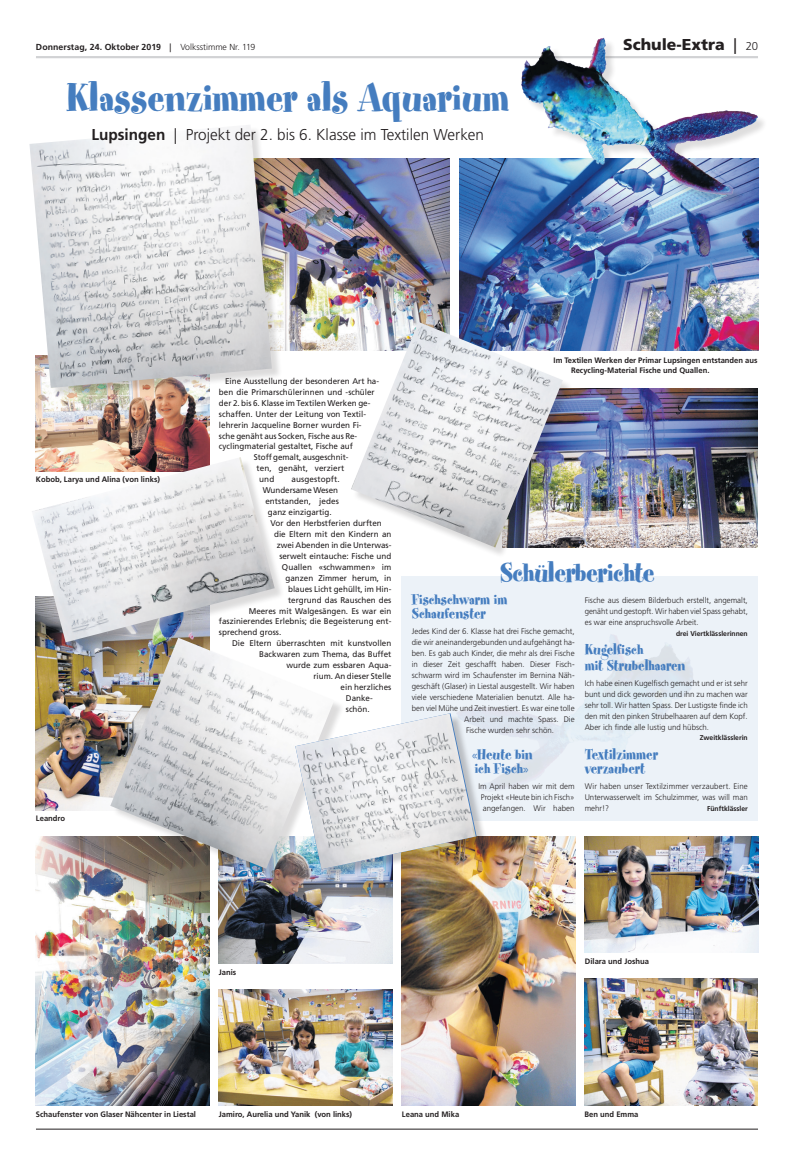
<style>
.page{position:relative;width:794px;height:1166px;background:#fff}
.page>*{position:absolute;margin:0;border:0;box-sizing:border-box;transform-origin:0 0}
.t1{font:44.62px "Spumoni LP";color:#457dbf}
.t2{font:30.62px "Spumoni LP";letter-spacing:-.015em;color:#457dbf}
.t3{font:16.62px/14px "Spumoni LP";color:#457dbf}
.t4{font:300 15.75px "Frutiger LT Std";color:#231f20}
.t5{font:900 15.75px "Frutiger LT Std";color:#231f20}
.t6{font:700 8.75px "Frutiger LT Std";letter-spacing:.005em;color:#231f20}
.t7{font:8.31px "Frutiger LT Std";color:#231f20}
.t8{font:8.31px "Frutiger LT Std";color:#231f20;scale:.96 1}
.t9{font:300 8.05px/10.9px "Frutiger LT Std";color:#231f20;text-align:justify}
.t10{font:700 7.88px/9.6px "Frutiger LT Std";color:#231f20}
.t11{font:700 7px "Frutiger LT Std";color:#231f20}
.s1{font-weight:400}
.s2{font-weight:300}
.s3{font-weight:300;font-size:11.38px}
.s4{font-weight:700}
</style>
<div class="page">
<svg style="left:402px;top:576px;width:356px;height:245px;background:#eaf0f6"></svg>
<hr style="left:36px;top:1129px;width:722px;height:1px;background:#231f20">
<hr style="left:36px;top:56px;width:722px;height:2px;background:#d1d2d4">
<img style="left:36px;top:837px;width:173px;height:269px">
<img style="left:584px;top:979px;width:174px;height:127px">
<img style="left:36px;top:399px;width:173px;height:58px">
<img style="left:219px;top:879px;width:173px;height:84px">
<img style="left:36px;top:653px;width:74px;height:157px">
<img style="left:585px;top:837px;width:173px;height:115px">
<img style="left:573px;top:388px;width:185px;height:160px">
<img style="left:402px;top:837px;width:173px;height:269px">
<img style="left:459px;top:159px;width:299px;height:192px">
<img style="left:219px;top:990px;width:173px;height:116px">
<img style="left:283px;top:159px;width:166px;height:192px">
<div style="left:522px;top:39px;width:246px;height:167px;background:#231f20;opacity:.15"></div>
<img style="left:521px;top:37px;width:237px;height:158px">
<div style="left:112px;top:639px;width:233px;height:240px;background:#231f20;opacity:.16"></div>
<img style="left:110px;top:639px;width:224px;height:230px">
<div style="left:31px;top:126px;width:252px;height:273px;background:#231f20;opacity:.16"></div>
<img style="left:29px;top:125px;width:243px;height:263px">
<div style="left:33px;top:459px;width:252px;height:194px;background:#231f20;opacity:.16"></div>
<img style="left:32px;top:457px;width:243px;height:185px">
<div style="left:352px;top:323px;width:221px;height:235px;background:#231f20;opacity:.16"></div>
<img style="left:351px;top:322px;width:212px;height:225px">
<div style="left:297px;top:715px;width:190px;height:165px;background:#231f20;opacity:.25"></div>
<img style="left:295px;top:713px;width:181px;height:156px">
<p class="t6" style="left:36px;top:41px;width:221px">Donnerstag, 24. Oktober 2019 <span class="s1">|</span> <span class="s2">Volksstimme Nr. 119</span></p>
<h3 class="t5" style="left:623px;top:35px;width:136px">Schule-Extra <span class="s1">|</span> <span class="s3">20</span></h3>
<h1 class="t1" style="left:66px;top:75px;width:444px">Klassenzimmer als Aquarium</h1>
<h3 class="t4" style="left:91px;top:125px;width:394px"><span class="s4">Lupsingen</span> | Projekt der 2. bis 6. Klasse im Textilen Werken</h3>
<p class="t10" style="left:571px;top:356px;width:188px;text-indent:-18px">Im Textilen Werken der Primar Lupsingen entstanden aus<br>Recycling-Material Fische und Quallen.</p>
<p class="t10" style="left:36px;top:475px;width:125px">Kobob, Larya und Alina (von links)</p>
<p class="t10" style="left:36px;top:814px;width:31px">Leandro</p>
<p class="t7" style="left:225px;top:376px;width:156px">Eine Ausstellung der besonderen Art ha-</p>
<p class="t7" style="left:219px;top:387px;width:157px">ben die Primarschülerinnen und -schüler</p>
<p class="t7" style="left:219px;top:398px;width:153px">der 2. bis 6. Klasse im Textilen Werken ge-</p>
<p class="t7" style="left:219px;top:409px;width:149px">schaffen. Unter der Leitung von Textil-</p>
<p class="t7" style="left:219px;top:420px;width:144px">lehrerin Jacqueline Borner wurden Fi-</p>
<p class="t8" style="left:219px;top:431px;width:146px">sche genäht aus Socken, Fische aus Re-</p>
<p class="t7" style="left:219px;top:442px;width:135px">cyclingmaterial gestaltet, Fische auf</p>
<p class="t8" style="left:254px;top:453px;width:100px">Stoff gemalt, ausgeschnit-</p>
<p class="t7" style="left:257px;top:463px;width:89px">ten, genäht, verziert</p>
<p class="t7" style="left:259px;top:474px;width:17px">und</p>
<p class="t7" style="left:291px;top:474px;width:50px">ausgestopft.</p>
<p class="t8" style="left:263px;top:485px;width:80px">Wundersame Wesen</p>
<p class="t7" style="left:265px;top:496px;width:75px">entstanden, jedes</p>
<p class="t7" style="left:268px;top:507px;width:65px">ganz einzigartig.</p>
<p class="t7" style="left:271px;top:518px;width:113px">Vor den Herbstferien durften</p>
<p class="t7" style="left:274px;top:529px;width:119px">die Eltern mit den Kindern an</p>
<p class="t7" style="left:277px;top:540px;width:116px">zwei Abenden in die Unterwas-</p>
<p class="t7" style="left:279px;top:551px;width:113px">serwelt eintauche: Fische und</p>
<p class="t7" style="left:282px;top:562px;width:111px">Quallen «schwammen» im</p>
<p class="t7" style="left:285px;top:573px;width:107px">ganzen Zimmer herum, in</p>
<p class="t7" style="left:288px;top:584px;width:105px">blaues Licht gehüllt, im Hin-</p>
<p class="t7" style="left:288px;top:595px;width:105px">tergrund das Rauschen des</p>
<p class="t7" style="left:249px;top:606px;width:144px">Meeres mit Walgesängen. Es war ein</p>
<p class="t7" style="left:219px;top:617px;width:174px">faszinierendes Erlebnis; die Begeisterung ent-</p>
<p class="t7" style="left:219px;top:628px;width:64px">sprechend gross.</p>
<p class="t7" style="left:232px;top:638px;width:161px">Die Eltern überraschten mit kunstvollen</p>
<p class="t7" style="left:259px;top:649px;width:134px">Backwaren zum Thema, das Buffet</p>
<p class="t7" style="left:286px;top:660px;width:106px">wurde zum essbaren Aqua-</p>
<p class="t7" style="left:313px;top:671px;width:79px">rium. An dieser Stelle</p>
<p class="t7" style="left:341px;top:682px;width:52px">ein herzliches</p>
<p class="t7" style="left:346px;top:693px;width:28px">Danke-</p>
<p class="t7" style="left:346px;top:704px;width:25px">schön.</p>
<h2 class="t2" style="left:500px;top:557px;width:156px">Schülerberichte</h2>
<h3 class="t3" style="left:412px;top:594px;width:97px">Fischschwarm im<br>Schaufenster</h3>
<p class="t9" style="left:412px;top:626px;width:164px">Jedes Kind der 6. Klasse hat drei Fische gemacht,</p>
<p class="t9" style="left:412px;top:637px;width:164px">die wir aneinandergebunden und aufgehängt ha-</p>
<p class="t9" style="left:412px;top:648px;width:164px">ben. Es gab auch Kinder, die mehr als drei Fische</p>
<p class="t9" style="left:412px;top:659px;width:164px">in dieser Zeit geschafft haben. Dieser Fisch-</p>
<p class="t9" style="left:412px;top:670px;width:164px">schwarm wird im Schaufenster im Bernina Näh-</p>
<p class="t9" style="left:412px;top:681px;width:164px">geschäft (Glaser) in Liestal ausgestellt. Wir haben</p>
<p class="t9" style="left:412px;top:692px;width:164px">viele verschiedene Materialien benutzt. Alle ha-</p>
<p class="t9" style="left:412px;top:703px;width:164px">ben viel Mühe und Zeit investiert. Es war eine tolle</p>
<p class="t9" style="left:464px;top:714px;width:112px">Arbeit und machte Spass. Die</p>
<p class="t9" style="left:466px;top:724px;width:89px">Fische wurden sehr schön.</p>
<h3 class="t3" style="left:472px;top:748px;width:62px;line-height:14.9px">«Heute bin ich Fisch»</h3>
<p class="t9" style="left:478px;top:781px;width:98px;text-align:center">Im April haben wir mit dem<br>Projekt «Heute bin ich Fisch» angefangen. Wir haben</p>
<p class="t9" style="left:585px;top:595px;width:165px">Fische aus diesem Bilderbuch erstellt, angemalt, genäht und gestopft. Wir haben viel Spass gehabt, es war eine anspruchsvolle Arbeit.</p>
<p class="t11" style="left:676px;top:629px;width:73px">drei Viertklässlerinnen</p>
<h3 class="t3" style="left:585px;top:643px;width:102px;line-height:15.8px">Kugelfisch<br>mit Strubelhaaren</h3>
<p class="t9" style="left:585px;top:678px;width:164px">Ich habe einen Kugelfisch gemacht und er ist sehr bunt und dick geworden und ihn zu machen war sehr toll. Wir hatten Spass. Der Lustigste finde ich den mit den pinken Strubelhaaren auf dem Kopf.<br>Aber ich finde alle lustig und hübsch.</p>
<p class="t11" style="left:700px;top:734px;width:49px">Zweitklässlerin</p>
<h3 class="t3" style="left:585px;top:749px;width:75px">Textilzimmer verzaubert</h3>
<p class="t9" style="left:585px;top:781px;width:164px">Wir haben unser Textilzimmer verzaubert. Eine Unterwasserwelt im Schulzimmer, was will man mehr!?</p>
<p class="t11" style="left:707px;top:805px;width:42px">Fünftklässler</p>
<p class="t10" style="left:219px;top:967px;width:19px">Janis</p>
<p class="t10" style="left:585px;top:956px;width:66px">Dilara und Joshua</p>
<p class="t10" style="left:36px;top:1109px;width:162px">Schaufenster von Glaser Nähcenter in Liestal</p>
<p class="t10" style="left:584px;top:1109px;width:55px">Ben und Emma</p>
<p class="t10" style="left:219px;top:1109px;width:135px">Jamiro, Aurelia und Yanik (von links)</p>
<p class="t10" style="left:402px;top:1109px;width:59px">Leana und Mika</p>
</div>
